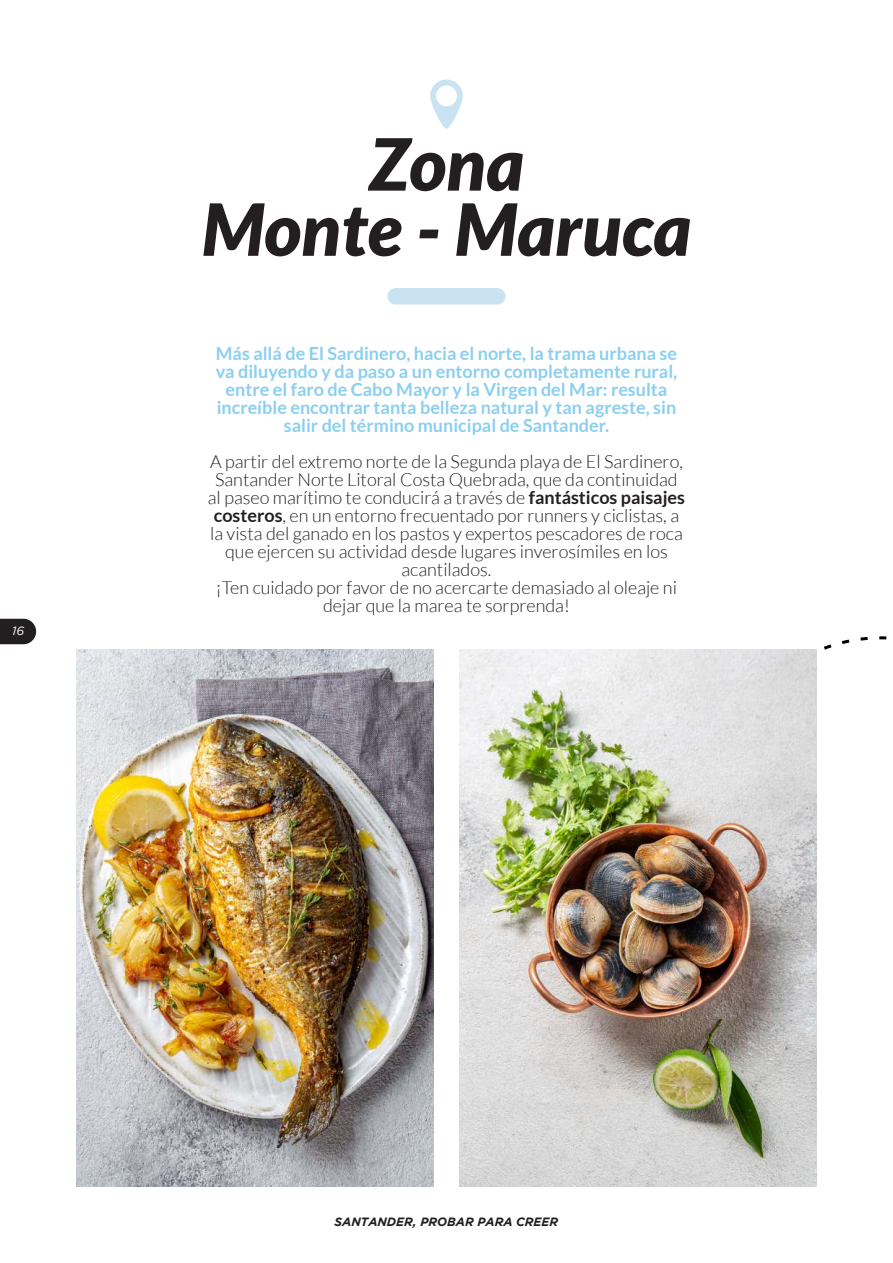
<style>
.page{position:relative;width:893px;height:1263px;background:#fff}
.page>*{position:absolute;margin:0;border:0;box-sizing:border-box;transform-origin:0 0}
.t1{font:italic 900 72px/65.1px "Lato";color:#231f20;text-align:center}
.t2{font:300 18px/18px "Lato";color:#231f20;text-align:center}
.t3{font:700 18px/18px "Lato";color:#8bcff0;text-align:center}
.t4{font:italic 700 12px "Gotham";color:#231f20}
.t5{font:italic 12px "Gotham";color:#fff}
.s1{font-weight:700}
</style>
<div class="page">
<svg style="left:0;top:619px;width:36px;height:25px"></svg>
<svg style="left:824px;top:636px;width:63px;height:14px"></svg>
<img style="left:77px;top:649px;width:357px;height:538px">
<img style="left:459px;top:649px;width:357px;height:538px">
<div style="left:387px;top:288px;width:118px;height:16px;background:#c9e3f2;border-radius:8px"></div>
<svg style="left:430px;top:79px;width:33px;height:50px"></svg>
<p class="t5" style="left:12px;top:624px;width:14px">16</p>
<h1 class="t1" style="left:202px;top:133px;width:491px">Zona<br>Monte - Maruca</h1>
<p class="t3" style="left:216px;top:344px;width:463px">Más allá de El Sardinero, hacia el norte, la trama urbana se va diluyendo y da paso a un entorno completamente rural, entre el faro de Cabo Mayor y la Virgen del Mar: resulta increíble encontrar tanta belleza natural y tan agreste, sin salir del término municipal de Santander.</p>
<p class="t2" style="left:208px;top:453px;width:479px">A partir del extremo norte de la Segunda playa de El Sardinero, Santander Norte Litoral Costa Quebrada, que da continuidad al paseo marítimo te conducirá a través de <span class="s1">fantásticos paisajes costeros</span>, en un entorno frecuentado por runners y ciclistas, a la vista del ganado en los pastos y expertos pescadores de roca que ejercen su actividad desde lugares inverosímiles en los acantilados.<br>¡Ten cuidado por favor de no acercarte demasiado al oleaje ni dejar que la marea te sorprenda!</p>
<p class="t4" style="left:335px;top:1215px;width:225px">SANTANDER, PROBAR PARA CREER</p>
</div>
